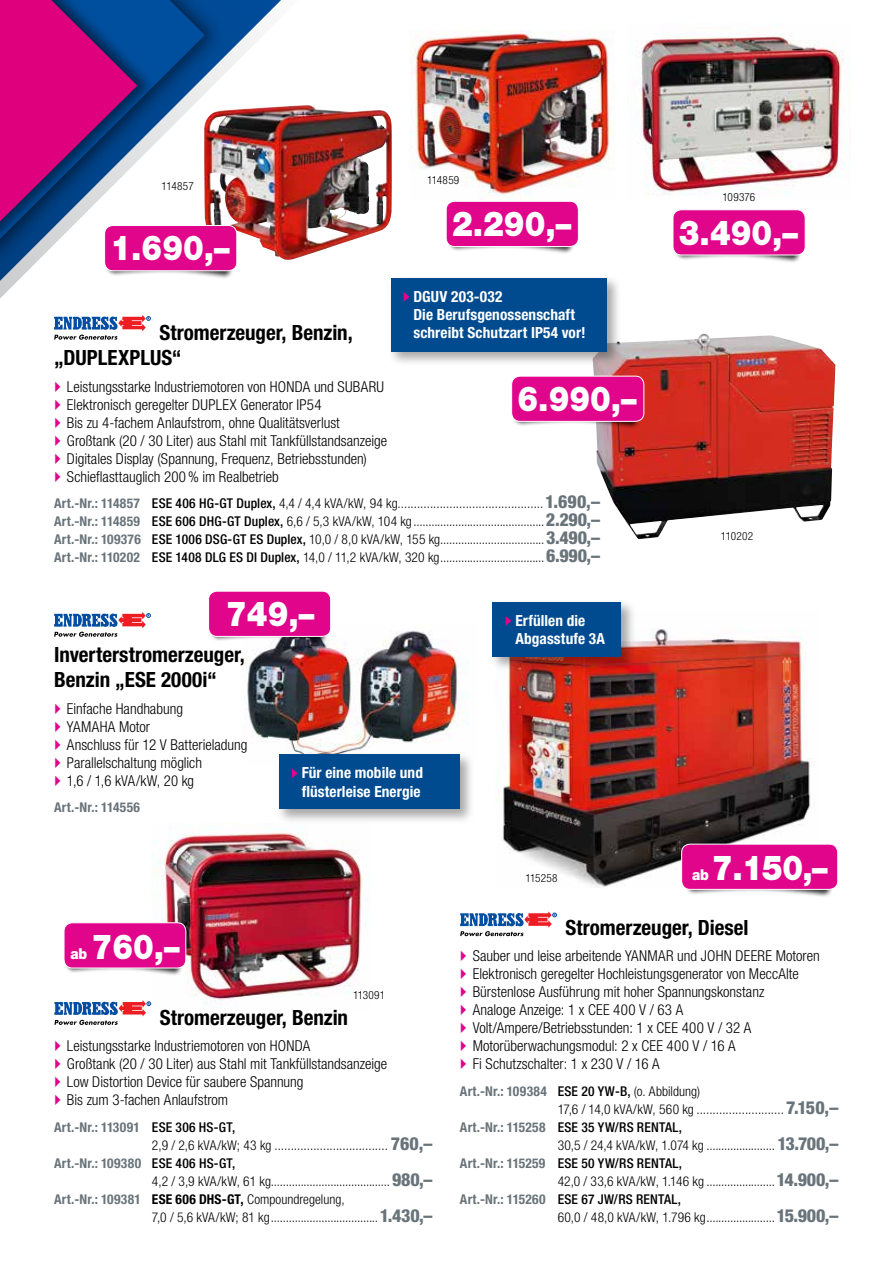
<style>
.page{position:relative;width:893px;height:1263px;background:#fff}
.page>*{position:absolute;margin:0;border:0;box-sizing:border-box;transform-origin:0 0}
.t1{font:900 34.5px "Helvetica Neue AFF 95";color:#fff;scale:.9 1}
.t2{font:21px/25.2px "Helvetica Neue Cnd AFF 77 Bd Cn";color:#000}
.t3{font:18px "Helvetica Neue Cnd AFF 87 Hv Cn";letter-spacing:-.01em;color:#69747a}
.t4{font:15.3px/18.5px "Helvetica Neue Cnd AFF 77 Bd Cn";letter-spacing:.005em;color:#fff}
.t5{font:15px/18px "Helvetica Neue Cnd AFF 47 Lt Cn";color:#000}
.t6{font:900 15px "Helvetica Neue AFF 95";color:#fff;scale:.9 1}
.t7{font:13.5px "Helvetica Neue Cnd AFF 67 Med Cond";letter-spacing:.015em;color:#000}
.t8{font:13.5px/18px "Helvetica Neue Cnd AFF 47 Lt Cn";letter-spacing:.005em;color:#000}
.t9{font:13.5px "Helvetica Neue Cnd AFF 77 Bd Cn";letter-spacing:.025em;color:#69747a}
.t10{font:11.25px "Helvetica Neue Cnd AFF 47 Lt Cn";letter-spacing:.015em;color:#000}
.s1{font-family:"Helvetica Neue Cnd AFF 77 Bd Cn";color:#69747a}
.s2{font-family:"Helvetica Neue Cnd AFF 47 Lt Cn"}
.s3{font-family:"Helvetica Neue Cnd AFF 67 Med Cond";color:#000}
.s4{font-family:"Helvetica Neue Cnd AFF 77 Bd Cn"}
.s5{font-family:"Helvetica Neue Cnd AFF 47 Lt Cn";color:#000}
</style>
<div class="page">
<svg style="left:0;top:0;width:281px;height:299px"></svg>
<img style="left:0;top:0;width:233px;height:280px">
<img style="left:411px;top:31px;width:203px;height:166px">
<img style="left:638px;top:32px;width:210px;height:164px">
<img style="left:593px;top:334px;width:242px;height:205px">
<img style="left:230px;top:105px;width:162px;height:155px">
<img style="left:243px;top:630px;width:226px;height:121px">
<img style="left:152px;top:823px;width:214px;height:185px">
<img style="left:496px;top:629px;width:319px;height:259px">
<div style="left:210px;top:596px;width:118px;height:48px;background:#000;opacity:.8"></div>
<div style="left:209px;top:591px;width:122px;height:45px;background:#e1058c;border-radius:9px"></div>
<div style="left:208px;top:591px;width:123px;height:46px;border:1px solid #fff;border-radius:9px"></div>
<div style="left:388px;top:275px;width:233px;height:91px;background:#000;opacity:.35"></div>
<div style="left:391px;top:278px;width:215px;height:73px;background:#004a8f"></div>
<svg style="left:404px;top:292px;width:6px;height:10px"></svg>
<div style="left:276px;top:751px;width:199px;height:73px;background:#000;opacity:.35"></div>
<div style="left:279px;top:754px;width:181px;height:55px;background:#004a8f"></div>
<svg style="left:292px;top:768px;width:6px;height:10px"></svg>
<div style="left:490px;top:599px;width:146px;height:73px;background:#000;opacity:.35"></div>
<div style="left:493px;top:602px;width:128px;height:55px;background:#004a8f"></div>
<svg style="left:506px;top:616px;width:6px;height:10px"></svg>
<div style="left:65px;top:928px;width:119px;height:48px;background:#000;opacity:.8"></div>
<div style="left:64px;top:923px;width:122px;height:45px;background:#e1058c;border-radius:9px"></div>
<div style="left:64px;top:922px;width:122px;height:46px;border:1px solid #fff;border-radius:9px"></div>
<svg style="left:54px;top:315px;width:97px;height:25px"></svg>
<svg style="left:54px;top:1000px;width:97px;height:25px"></svg>
<svg style="left:460px;top:911px;width:97px;height:25px"></svg>
<svg style="left:54px;top:612px;width:97px;height:25px"></svg>
<div style="left:448px;top:206px;width:128px;height:48px;background:#000;opacity:.8"></div>
<div style="left:446px;top:201px;width:132px;height:46px;background:#e1058c;border-radius:9px"></div>
<div style="left:446px;top:201px;width:133px;height:46px;border:1px solid #fff;border-radius:9px"></div>
<div style="left:674px;top:215px;width:128px;height:48px;background:#000;opacity:.8"></div>
<div style="left:673px;top:210px;width:132px;height:45px;background:#e1058c;border-radius:9px"></div>
<div style="left:673px;top:209px;width:133px;height:46px;border:1px solid #fff;border-radius:9px"></div>
<div style="left:513px;top:381px;width:128px;height:48px;background:#000;opacity:.8"></div>
<div style="left:512px;top:376px;width:132px;height:45px;background:#e1058c;border-radius:9px"></div>
<div style="left:511px;top:376px;width:133px;height:46px;border:1px solid #fff;border-radius:9px"></div>
<div style="left:106px;top:231px;width:128px;height:48px;background:#000;opacity:.8"></div>
<svg style="left:0;top:0;width:230px;height:270px"></svg>
<div style="left:105px;top:225px;width:132px;height:46px;background:#e1058c;border-radius:9px"></div>
<div style="left:104px;top:225px;width:133px;height:46px;border:1px solid #fff;border-radius:9px"></div>
<div style="left:684px;top:849px;width:150px;height:48px;background:#000;opacity:.8"></div>
<div style="left:682px;top:844px;width:156px;height:45px;background:#e1058c;border-radius:9px"></div>
<div style="left:681px;top:844px;width:157px;height:46px;border:1px solid #fff;border-radius:9px"></div>
<p class="t10" style="left:162px;top:180px;width:34px">114857</p>
<h1 class="t1" style="left:111px;top:227px;width:134px">1.690,–</h1>
<p class="t10" style="left:427px;top:174px;width:34px">114859</p>
<p class="t10" style="left:722px;top:190px;width:34px">109376</p>
<h1 class="t1" style="left:452px;top:203px;width:134px">2.290,–</h1>
<h1 class="t1" style="left:679px;top:212px;width:134px">3.490,–</h1>
<p class="t4" style="left:413px;top:287px;width:174px">DGUV 203-032<br>Die Berufsgenossenschaft schreibt Schutzart IP54 vor!</p>
<h2 class="t2" style="left:54px;top:319px;width:300px;text-indent:105px">Stromerzeuger, Benzin, „DUPLEXPLUS“</h2>
<p class="t5" style="left:67px;top:377px;width:322px">Leistungsstarke Industriemotoren von HONDA und SUBARU Elektronisch geregelter DUPLEX Generator IP54<br>Bis zu 4-fachem Anlaufstrom, ohne Qualitätsverlust Großtank (20 / 30 Liter) aus Stahl mit Tankfüllstandsanzeige Digitales Display (Spannung, Frequenz, Betriebsstunden)<br>Schieflasttauglich 200% im Realbetrieb</p>
<p class="t7" style="left:54px;top:495px;width:345px"><span class="s1">Art.-Nr.: 114857</span> ESE 406 HG-GT Duplex, <span class="s2">4,4 / 4,4 kVA/kW, 94 kg</span></p>
<p class="t3" style="left:545px;top:490px;width:56px">1.690,–</p>
<p class="t7" style="left:54px;top:513px;width:359px"><span class="s1">Art.-Nr.: 114859</span> ESE 606 DHG-GT Duplex, <span class="s2">6,6 / 5,3 kVA/kW, 104 kg</span></p>
<p class="t3" style="left:546px;top:508px;width:56px">2.290,–</p>
<p class="t7" style="left:54px;top:531px;width:387px"><span class="s1">Art.-Nr.: 109376</span> ESE 1006 DSG-GT ES Duplex, <span class="s2">10,0 / 8,0 kVA/kW, 155 kg</span></p>
<p class="t3" style="left:546px;top:526px;width:55px">3.490,–</p>
<p class="t7" style="left:54px;top:549px;width:387px"><span class="s1">Art.-Nr.: 110202</span> ESE 1408 DLG ES DI Duplex, <span class="s2">14,0 / 11,2 kVA/kW, 320 kg</span></p>
<p class="t3" style="left:546px;top:544px;width:55px">6.990,–</p>
<h1 class="t1" style="left:518px;top:378px;width:134px">6.990,–</h1>
<h1 class="t1" style="left:226px;top:593px;width:99px">749,–</h1>
<h2 class="t2" style="left:54px;top:642px;width:192px">Inverterstromerzeuger,<br>Benzin „ESE 2000i“</h2>
<p class="t5" style="left:67px;top:699px;width:182px">Einfache Handhabung<br>YAMAHA Motor<br>Anschluss für 12 V Batterieladung<br>Parallelschaltung möglich<br>1,6 / 1,6 kVA/kW, 20 kg</p>
<p class="t9" style="left:54px;top:799px;width:87px">Art.-Nr.: 114556</p>
<p class="t4" style="left:302px;top:763px;width:123px">Für eine mobile und flüsterleise Energie</p>
<p class="t4" style="left:515px;top:611px;width:91px">Erfüllen die<br>Abgasstufe 3A</p>
<p class="t10" style="left:721px;top:529px;width:34px">110202</p>
<h1 class="t1" style="left:92px;top:926px;width:99px">760,–</h1>
<p class="t6" style="left:70px;top:944px;width:20px">ab</p>
<p class="t10" style="left:353px;top:989px;width:34px">113091</p>
<h2 class="t2" style="left:160px;top:1004px;width:190px">Stromerzeuger, Benzin</h2>
<p class="t5" style="left:67px;top:1037px;width:322px">Leistungsstarke Industriemotoren von HONDA<br>Großtank (20 / 30 Liter) aus Stahl mit Tankfüllstandsanzeige Low Distortion Device für saubere Spannung<br>Bis zum 3-fachen Anlaufstrom</p>
<p class="t9" style="left:54px;top:1118px;width:183px">Art.-Nr.: 113091 <span class="s3">ESE 306 HS-GT,</span></p>
<p class="t8" style="left:152px;top:1136px;width:121px">2,9 / 2,6 kVA/kW; 43 kg</p>
<p class="t3" style="left:391px;top:1132px;width:43px">760,–</p>
<p class="t9" style="left:54px;top:1154px;width:183px">Art.-Nr.: 109380 <span class="s3">ESE 406 HS-GT,</span></p>
<p class="t8" style="left:152px;top:1172px;width:121px">4,2 / 3,9 kVA/kW, 61 kg</p>
<p class="t3" style="left:392px;top:1168px;width:42px">980,–</p>
<p class="t8" style="left:152px;top:1190px;width:194px;text-indent:-98px"><span class="s1">Art.-Nr.: 109381</span> <span class="s4">ESE 606 DHS-GT,</span> Compoundregelung,<br>7,0 / 5,6 kVA/kW; 81 kg</p>
<p class="t3" style="left:380px;top:1204px;width:54px">1.430,–</p>
<h1 class="t1" style="left:712px;top:847px;width:130px">7.150,–</h1>
<p class="t10" style="left:525px;top:872px;width:34px">115258</p>
<p class="t6" style="left:692px;top:866px;width:20px">ab</p>
<h2 class="t2" style="left:565px;top:914px;width:184px">Stromerzeuger, Diesel</h2>
<p class="t5" style="left:473px;top:947px;width:349px">Sauber und leise arbeitende YANMAR und JOHN DEERE Motoren Elektronisch geregelter Hochleistungsgenerator von MeccAlte Bürstenlose Ausführung mit hoher Spannungskonstanz<br>Analoge Anzeige: 1 x CEE 400 V / 63 A Volt/Ampere/Betriebsstunden: 1 x CEE 400 V / 32 A Motorüberwachungsmodul: 2 x CEE 400 V / 16 A<br>Fi Schutzschalter: 1 x 230 V / 16 A</p>
<p class="t9" style="left:460px;top:1082px;width:242px">Art.-Nr.: 109384 <span class="s3">ESE 20 YW-B,</span> <span class="s5">(o. Abbildung)</span></p>
<p class="t8" style="left:558px;top:1100px;width:138px">17,6 / 14,0 kVA/kW, 560 kg</p>
<p class="t3" style="left:786px;top:1096px;width:54px">7.150,–</p>
<p class="t7" style="left:460px;top:1119px;width:224px"><span class="s1">Art.-Nr.: 115258</span> ESE 35 YW/RS RENTAL,</p>
<p class="t8" style="left:558px;top:1136px;width:148px">30,5 / 24,4 kVA/kW, 1.074 kg</p>
<p class="t3" style="left:777px;top:1132px;width:62px">13.700,–</p>
<p class="t7" style="left:460px;top:1155px;width:224px"><span class="s1">Art.-Nr.: 115259</span> ESE 50 YW/RS RENTAL,</p>
<p class="t8" style="left:558px;top:1172px;width:148px">42,0 / 33,6 kVA/kW, 1.146 kg</p>
<p class="t3" style="left:776px;top:1168px;width:63px">14.900,–</p>
<p class="t7" style="left:460px;top:1191px;width:223px"><span class="s1">Art.-Nr.: 115260</span> ESE 67 JW/RS RENTAL,</p>
<p class="t8" style="left:558px;top:1208px;width:149px">60,0 / 48,0 kVA/kW, 1.796 kg</p>
<p class="t3" style="left:777px;top:1204px;width:63px">15.900,–</p>
</div>
